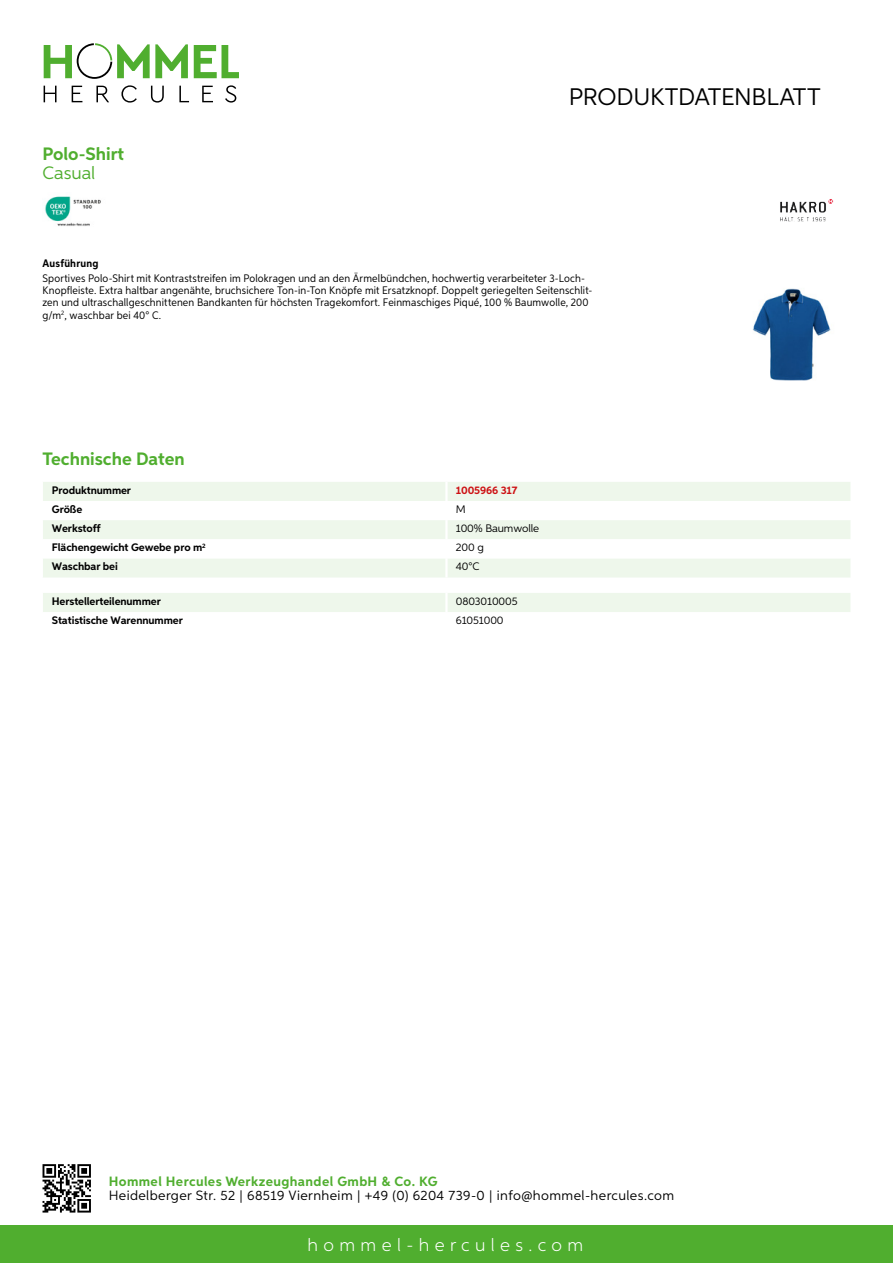
<style>
.page{position:relative;width:893px;height:1263px;background:#fff}
.page>*{position:absolute;margin:0;border:0;box-sizing:border-box;transform-origin:0 0}
.t1{font:24px "Aspira";letter-spacing:-.01em;color:#000}
.t2{font:700 18px "Aspira";color:#50ae2f}
.t3{font:300 18px "Aspira";letter-spacing:.3em;color:#fff}
.t4{font:18px "Aspira";color:#50ae2f}
.t5{font:13.5px "Aspira";letter-spacing:.03em;color:#000}
.t6{font:700 13.5px "Aspira";letter-spacing:.03em;color:#50ae2f}
.t7{font:10.95px/12px "Aspira Nar";letter-spacing:.015em;color:#000}
.t8{font:700 10.95px "Aspira";letter-spacing:-.01em;color:#000}
.t9{font:10.95px "Aspira";letter-spacing:-.01em;color:#000}
.t10{font:700 10.95px "Aspira";letter-spacing:-.01em;color:#cd1013}
.t11{font:700 10.95px "Aspira Nar";letter-spacing:.02em;color:#000}
</style>
<div class="page">
<div style="left:0;top:1226px;width:893px;height:37px;background:#50ae2f"></div>
<svg style="left:43px;top:1164px;width:48px;height:48px"></svg>
<svg style="left:194px;top:45px;width:45px;height:33px"></svg>
<svg style="left:44px;top:43px;width:144px;height:36px"></svg>
<svg style="left:44px;top:86px;width:13px;height:16px"></svg>
<svg style="left:72px;top:86px;width:10px;height:16px"></svg>
<svg style="left:96px;top:86px;width:13px;height:16px"></svg>
<svg style="left:121px;top:85px;width:16px;height:18px"></svg>
<svg style="left:151px;top:86px;width:13px;height:17px"></svg>
<svg style="left:179px;top:86px;width:10px;height:16px"></svg>
<svg style="left:202px;top:86px;width:11px;height:16px"></svg>
<svg style="left:225px;top:85px;width:11px;height:18px"></svg>
<div style="left:43px;top:482px;width:807px;height:95px;background:#eef7eb"></div>
<svg style="left:43px;top:501px;width:807px;height:57px"></svg>
<hr style="left:445px;top:482px;width:3px;height:19px;background:#fff">
<hr style="left:445px;top:501px;width:3px;height:19px;background:#fff">
<hr style="left:445px;top:520px;width:3px;height:19px;background:#fff">
<hr style="left:445px;top:539px;width:3px;height:19px;background:#fff">
<hr style="left:445px;top:558px;width:3px;height:19px;background:#fff">
<div style="left:43px;top:593px;width:807px;height:19px;background:#eef7eb"></div>
<img style="left:45px;top:196px;width:56px;height:30px">
<img style="left:752px;top:288px;width:79px;height:93px">
<img style="left:780px;top:199px;width:54px;height:23px">
<h2 class="t2" style="left:43px;top:142px;width:83px">Polo-Shirt</h2>
<h2 class="t4" style="left:43px;top:162px;width:54px">Casual</h2>
<h1 class="t1" style="left:569px;top:82px;width:253px">Produktdatenblatt</h1>
<p class="t11" style="left:43px;top:257px;width:58px">Ausführung</p>
<p class="t7" style="left:43px;top:273px;width:551px">Sportives Polo-Shirt mit Kontraststreifen im Polokragen und an den Ärmelbündchen, hochwertig verarbeiteter 3-Loch-Knopfleiste. Extra haltbar angenähte, bruchsichere Ton-in-Ton Knöpfe mit Ersatzknopf. Doppelt geriegelten Seitenschlit&shy;zen und ultraschallgeschnittenen Bandkanten für höchsten Tragekomfort. Feinmaschiges Piqué, 100 % Baumwolle, 200 g/m<sup>2</sup>, waschbar bei 40° C.</p>
<h2 class="t2" style="left:43px;top:448px;width:144px">Technische Daten</h2>
<p class="t8" style="left:52px;top:483px;width:81px">Produktnummer</p>
<p class="t10" style="left:456px;top:483px;width:63px">1005966 317</p>
<p class="t8" style="left:52px;top:502px;width:32px">Größe</p>
<p class="t9" style="left:456px;top:502px;width:11px">M</p>
<p class="t8" style="left:52px;top:521px;width:50px">Werkstoff</p>
<p class="t9" style="left:456px;top:522px;width:85px">100% Baumwolle</p>
<p class="t8" style="left:52px;top:541px;width:155px">Flächengewicht Gewebe pro m<sup>2</sup></p>
<p class="t9" style="left:456px;top:541px;width:30px">200 g</p>
<p class="t8" style="left:52px;top:560px;width:68px">Waschbar bei</p>
<p class="t9" style="left:456px;top:560px;width:25px">40°C</p>
<p class="t8" style="left:52px;top:594px;width:111px">Herstellerteilenummer</p>
<p class="t9" style="left:456px;top:594px;width:63px">0803010005</p>
<p class="t8" style="left:52px;top:613px;width:132px">Statistische Warennummer</p>
<p class="t9" style="left:456px;top:613px;width:49px">61051000</p>
<p class="t6" style="left:109px;top:1172px;width:330px">Hommel Hercules Werkzeughandel GmbH &amp; Co. KG</p>
<p class="t5" style="left:109px;top:1187px;width:567px">Heidelberger Str. 52 | 68519 Viernheim | +49 (0) 6204 739-0 | info@hommel-hercules.com</p>
<h2 class="t3" style="left:307px;top:1234px;width:277px">hommel-hercules.com</h2>
</div>
